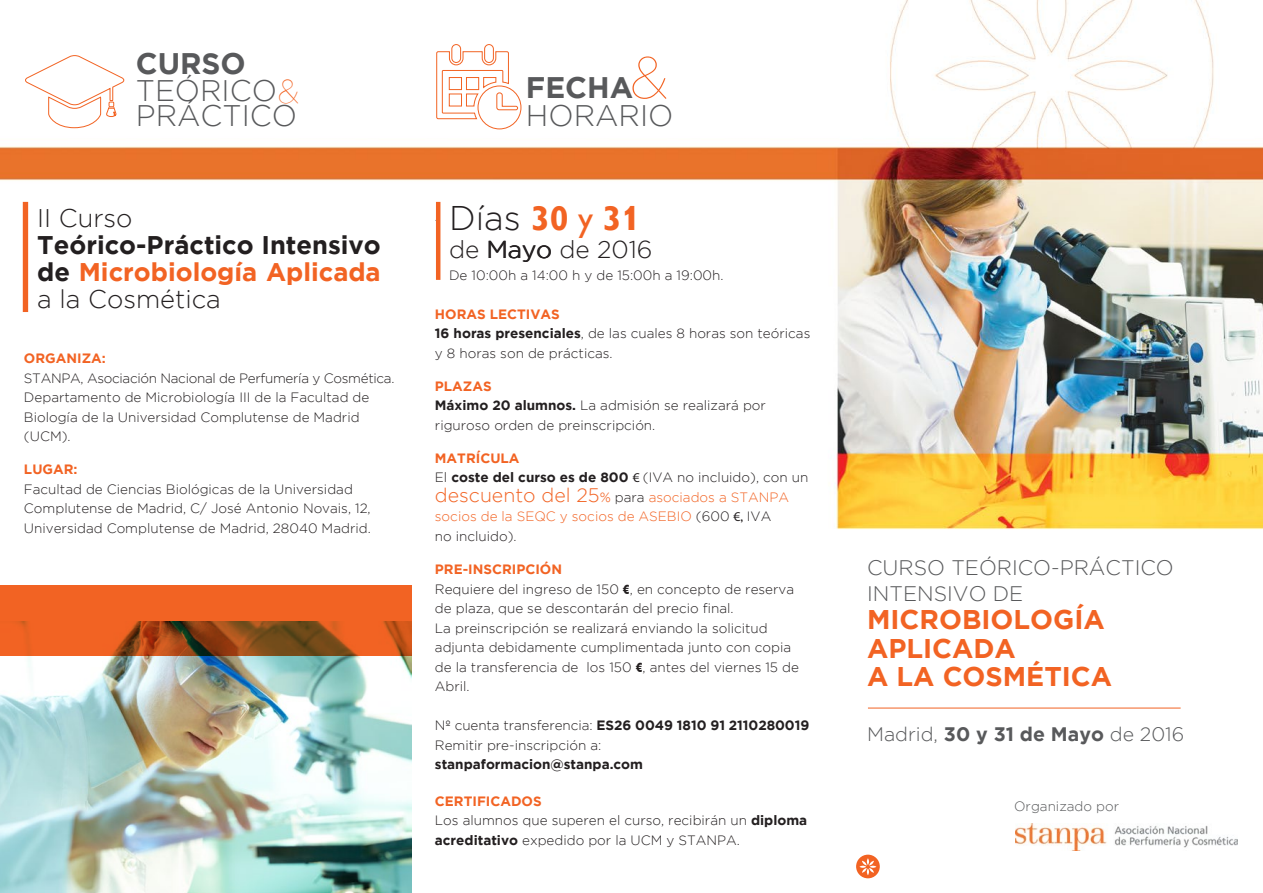
<style>
.page{position:relative;width:1263px;height:893px;background:#fff}
.page>*{position:absolute;margin:0;border:0;box-sizing:border-box;transform-origin:0 0}
.t1{font:100 58.8px "Gotham";color:#f26323}
.t2{font:300 34.2px "Gotham";color:#231f20}
.t3{font:300 29.7px "Gotham";color:#58595b}
.t4{font:700 29.7px "Gotham";color:#58595b}
.t5{font:700 27px/28.5px "Gotham";color:#f26323}
.t6{font:700 25.5px/27px "Gotham";color:#231f20;text-align:justify}
.t7{font:300 25.5px "Gotham";color:#231f20}
.t8{font:300 24.45px "Gotham";color:#231f20}
.t9{font:300 21px/25.2px "Gotham";color:#58595b}
.t10{font:300 19.5px "Gotham";color:#58595b}
.t11{font:300 13.5px/19.5px "Gotham";color:#231f20}
.t12{font:700 13.5px "Gotham";color:#231f20}
.t13{font:700 13.5px "Gotham";color:#f26323}
.t14{font:300 13.5px "Gotham";color:#58595b}
.s1{font-weight:100;font-size:32.85px;color:#f26323}
.s2{color:#f26323}
.s3{font-weight:300}
.s4{font-family:"Gill Alt One MT";font-weight:700;color:#f26323}
.s5{font-family:"Gill Alt One MT";font-weight:400;color:#f26323}
.s6{font-weight:700;color:#f26323}
.s7{font-weight:700}
.s8{font-family:"Myriad Pro";font-weight:400}
.s9{font-size:19.5px;color:#f26323}
.s10{font-family:"Gill Alt One MT";font-weight:400}
.s11{font-family:"Abadi";font-weight:800;font-stretch:condensed}
</style>
<div class="page">
<img style="left:0;top:0;width:1263px;height:879px">
<img style="left:1016px;top:823px;width:221px;height:28px">
<svg style="left:856px;top:855px;width:24px;height:23px"></svg>
<hr style="left:868px;top:708px;width:312px;height:1px;background:#f26323">
<svg style="left:436px;top:44px;width:85px;height:85px"></svg>
<hr style="left:436px;top:202px;width:4px;height:78px;background:#f26323">
<div style="left:23px;top:202px;width:5px;height:110px;background:#f26323"></div>
<svg style="left:24px;top:55px;width:101px;height:73px"></svg>
<img style="left:0;top:656px;width:412px;height:237px">
<svg style="left:0;top:585px;width:412px;height:71px;background:#d35a1f"></svg>
<h3 class="t4" style="left:136px;top:46px;width:112px">CURSO</h3>
<h3 class="t3" style="left:136px;top:99px;width:163px">PRÁCTICO</h3>
<h3 class="t3" style="left:136px;top:74px;width:165px">TEÓRICO<span class="s1">&amp;</span></h3>
<h3 class="t7" style="left:37px;top:204px;width:97px">II Curso</h3>
<h3 class="t6" style="left:37px;top:230px;width:345px">Teórico-Práctico Intensivo de <span class="s2">Microbiología Aplicada </span><span class="s3">a la Cosmética</span></h3>
<p class="t13" style="left:24px;top:350px;width:83px">ORGANIZA:</p>
<p class="t11" style="left:24px;top:368px;width:372px">STANPA, Asociación Nacional de Perfumería y Cosmética.<br>Departamento de Microbiología III de la Facultad de Biología de la Universidad Complutense de Madrid (UCM).</p>
<p class="t13" style="left:24px;top:462px;width:55px">LUGAR:</p>
<p class="t11" style="left:24px;top:479px;width:348px">Facultad de Ciencias Biológicas de la Universidad<br>Complutense de Madrid, C/ José Antonio Novais, 12,<br>Universidad Complutense de Madrid, 28040 Madrid.</p>
<h1 class="t1" style="left:629px;top:46px;width:41px">&amp;</h1>
<h3 class="t4" style="left:526px;top:71px;width:109px">FECHA</h3>
<h3 class="t3" style="left:526px;top:100px;width:149px">HORARIO</h3>
<p class="t11" style="left:435px;top:206px;width:5px">.</p>
<h2 class="t2" style="left:449px;top:200px;width:193px">Días <span class="s4">30</span> <span class="s5">y</span> <span class="s4">31</span></h2>
<p class="t11" style="left:449px;top:265px;width:276px">De 10:00h a 14:00 h y de 15:00h a 19:00h.</p>
<h3 class="t8" style="left:449px;top:236px;width:205px">de Mayo de 2016</h3>
<p class="t11" style="left:435px;top:304px;width:377px"><span class="s6">HORAS LECTIVAS<br></span><span class="s7">16 horas presenciales</span>, de las cuales 8 horas son teóricas y 8 horas son de prácticas.</p>
<p class="t11" style="left:435px;top:376px;width:333px"><span class="s6">PLAZAS<br></span><span class="s7">Máximo 20 alumnos.</span> La admisión se realizará por riguroso orden de preinscripción.</p>
<p class="t11" style="left:435px;top:448px;width:375px"><span class="s6">MATRÍCULA<br></span>El <span class="s7">coste del curso es de 800</span> <span class="s8">€</span> (IVA no incluido), con un <span class="s9">descuento del 25</span><span class="s2">%</span> para <span class="s2">asociados a STANPA socios de la SEQC y socios de ASEBIO</span> (600 <span class="s8">€</span><span class="s10">,</span> IVA<br>no incluido).</p>
<p class="t11" style="left:435px;top:559px;width:365px"><span class="s6">PRE-INSCRIPCIÓN<br></span>Requiere del ingreso de 150 <span class="s11">€</span>, en concepto de reserva de plaza, que se descontarán del precio final.<br>La preinscripción se realizará enviando la solicitud adjunta debidamente cumplimentada junto con copia de la transferencia de los 150 <span class="s11">€</span>, antes del viernes 15 de Abril.</p>
<p class="t11" style="left:435px;top:715px;width:376px">Nº cuenta transferencia: <span class="s7">ES26 0049 1810 91 2110280019<br></span>Remitir pre-inscripción a:</p>
<p class="t12" style="left:435px;top:757px;width:210px">stanpaformacion@stanpa.com</p>
<p class="t11" style="left:435px;top:791px;width:374px"><span class="s6">CERTIFICADOS<br></span>Los alumnos que superen el curso, recibirán un <span class="s7">diploma acreditativo</span> expedido por la UCM y STANPA.</p>
<h3 class="t9" style="left:867px;top:555px;width:308px">CURSO TEÓRICO-PRÁCTICO<br>INTENSIVO DE</h3>
<h3 class="t5" style="left:867px;top:605px;width:247px">MICROBIOLOGÍA<br>APLICADA<br>A LA COSMÉTICA</h3>
<h3 class="t10" style="left:867px;top:723px;width:319px">Madrid, <span class="s7">30 y 31 de Mayo</span> de 2016</h3>
<p class="t14" style="left:1014px;top:799px;width:106px">Organizado por</p>
</div>
